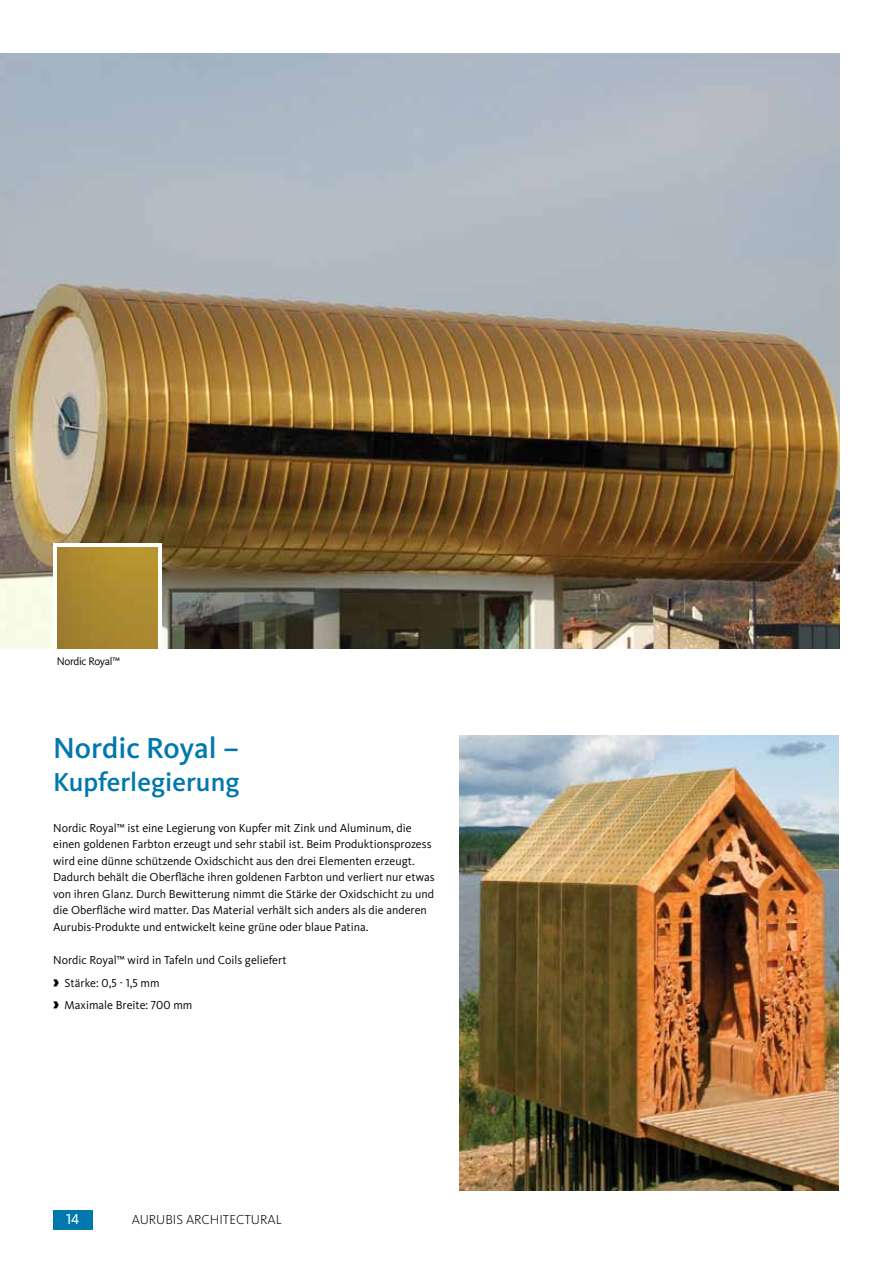
<style>
.page{position:relative;width:893px;height:1263px;background:#fff}
.page>*{position:absolute;margin:0;border:0;box-sizing:border-box;transform-origin:0 0}
.t1{font:500 30px "Kievit Pro";letter-spacing:-.005em;color:#0078ae}
.t2{font:500 27px "Kievit Pro";color:#0078ae}
.t3{font:15px "Kievit Pro";color:#fff}
.t4{font:300 13.5px "Kievit Pro";color:#000}
.t5{font:12px/16.5px "Kievit Pro";color:#000}
.t6{font:11.25px "Kievit Pro";letter-spacing:-.03em;color:#000}
.s1{font-weight:900;font-size:18px}
</style>
<div class="page">
<div style="left:53px;top:1210px;width:39px;height:19px;background:#0078ae"></div>
<img style="left:0;top:53px;width:840px;height:595px">
<svg style="left:53px;top:544px;width:109px;height:105px"></svg>
<img style="left:57px;top:548px;width:101px;height:100px">
<img style="left:459px;top:736px;width:380px;height:455px">
<p class="t6" style="left:57px;top:654px;width:65px">Nordic Royal™</p>
<h1 class="t1" style="left:53px;top:730px;width:188px">Nordic Royal –</h1>
<h2 class="t2" style="left:53px;top:766px;width:188px">Kupferlegierung</h2>
<p class="t5" style="left:53px;top:820px;width:383px">Nordic Royal™ ist eine Legierung von Kupfer mit Zink und Aluminum, die einen goldenen Farbton erzeugt und sehr stabil ist. Beim Produktionsprozess wird eine dünne schützende Oxidschicht aus den drei Elementen erzeugt.<br>Dadurch behält die Oberfläche ihren goldenen Farbton und verliert nur etwas von ihren Glanz. Durch Bewitterung nimmt die Stärke der Oxidschicht zu und die Oberfläche wird matter. Das Material verhält sich anders als die anderen Aurubis-Produkte und entwickelt keine grüne oder blaue Patina.</p>
<p class="t5" style="left:53px;top:949px;width:235px;line-height:22.5px">Nordic Royal™ wird in Tafeln und Coils geliefert <span class="s1">›</span> Stärke: 0,5 - 1,5 mm<br><span class="s1">›</span> Maximale Breite: 700 mm</p>
<p class="t3" style="left:66px;top:1210px;width:15px">14</p>
<p class="t4" style="left:132px;top:1212px;width:152px">AURUBIS ARCHITECTURAL</p>
</div>
